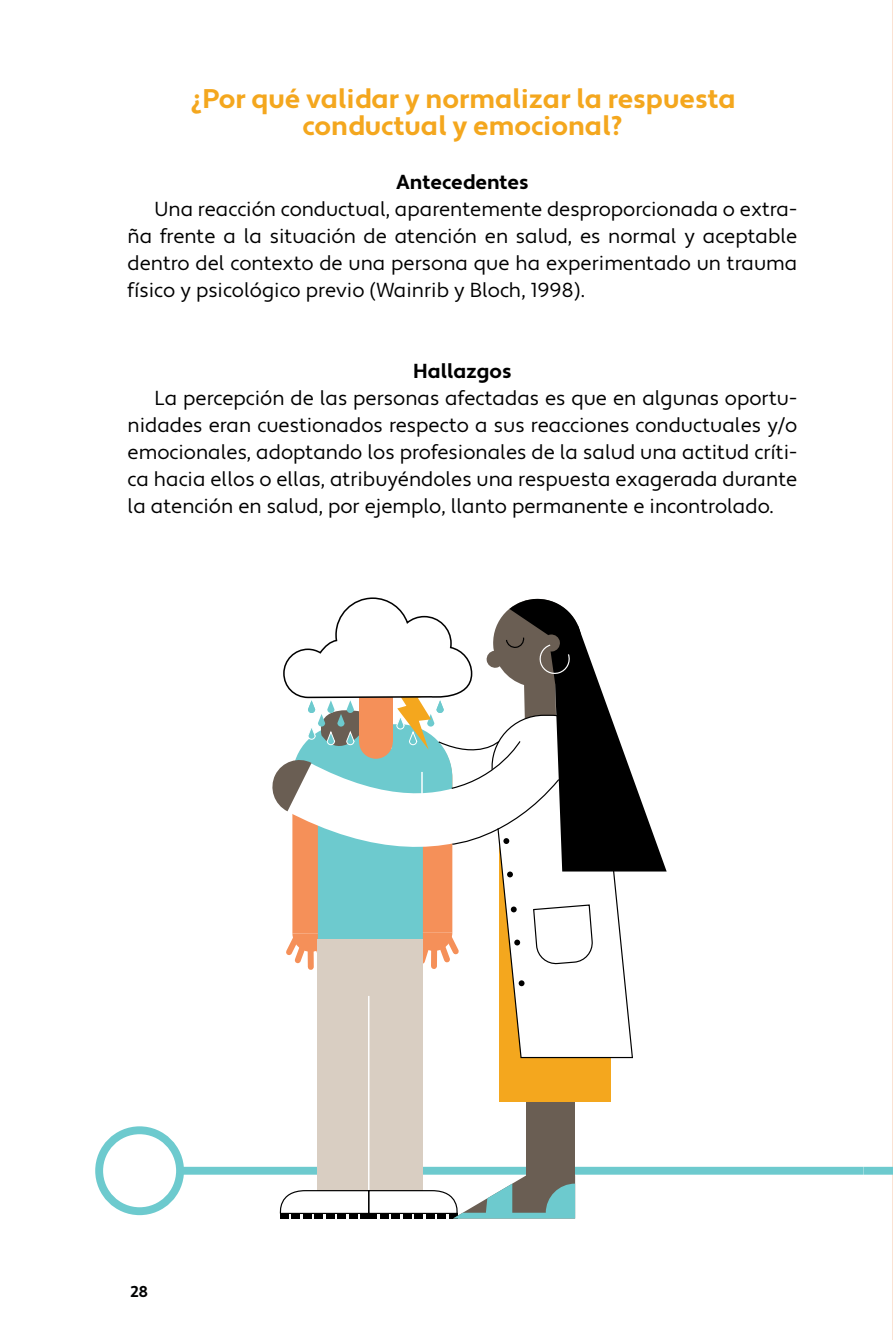
<style>
.page{position:relative;width:893px;height:1340px;background:#fff}
.page>*{position:absolute;margin:0;border:0;box-sizing:border-box;transform-origin:0 0}
.t1{font:700 27px/27px "Apertura";color:#f4a71e;text-align:center}
.t2{font:20.25px/27px "Apertura";color:#000;text-align:justify}
.t3{font:700 20.25px "Apertura";color:#000}
.t4{font:700 15.75px "Apertura";color:#010202}
</style>
<div class="page">
<svg style="left:892px;top:0;width:1px;height:1339px"></svg>
<div style="left:180px;top:1166px;width:684px;height:8px;background:#6dcace"></div>
<div style="left:864px;top:1166px;width:29px;height:8px;background:#6dcace"></div>
<div style="left:95px;top:1126px;width:89px;height:89px;border:8px solid #6dcace;border-radius:50%"></div>
<div style="left:499px;top:820px;width:112px;height:282px;background:#f4a71e"></div>
<div style="left:318px;top:939px;width:105px;height:251px;background:#d9cec2"></div>
<hr style="left:368px;top:995px;width:1px;height:195px;background:#fff">
<svg style="left:511px;top:969px;width:122px;height:89px"></svg>
<div style="left:526px;top:1102px;width:49px;height:73px;background:#6a5e53"></div>
<svg style="left:279px;top:1175px;width:296px;height:43px"></svg>
<svg style="left:519px;top:980px;width:5px;height:6px"></svg>
<svg style="left:272px;top:597px;width:395px;height:372px"></svg>
<h1 class="t1" style="left:189px;top:86px;width:548px">¿Por qué validar y normalizar la respuesta conductual y emocional?</h1>
<p class="t3" style="left:396px;top:170px;width:134px">Antecedentes</p>
<p class="t2" style="left:128px;top:196px;width:671px;text-indent:27px">Una reacción conductual, aparentemente desproporcionada o extra&shy;ña frente a la situación de atención en salud, es normal y aceptable dentro del contexto de una persona que ha experimentado un trauma físico y psicológico previo (Wainrib y Bloch, 1998).</p>
<p class="t3" style="left:413px;top:359px;width:100px">Hallazgos</p>
<p class="t2" style="left:128px;top:385px;width:671px;text-indent:27px">La percepción de las personas afectadas es que en algunas oportu&shy;nidades eran cuestionados respecto a sus reacciones conductuales y/o emocionales, adoptando los profesionales de la salud una actitud críti&shy;ca hacia ellos o ellas, atribuyéndoles una respuesta exagerada durante la atención en salud, por ejemplo, llanto permanente e incontrolado.</p>
<p class="t4" style="left:130px;top:1281px;width:20px">28</p>
</div>
